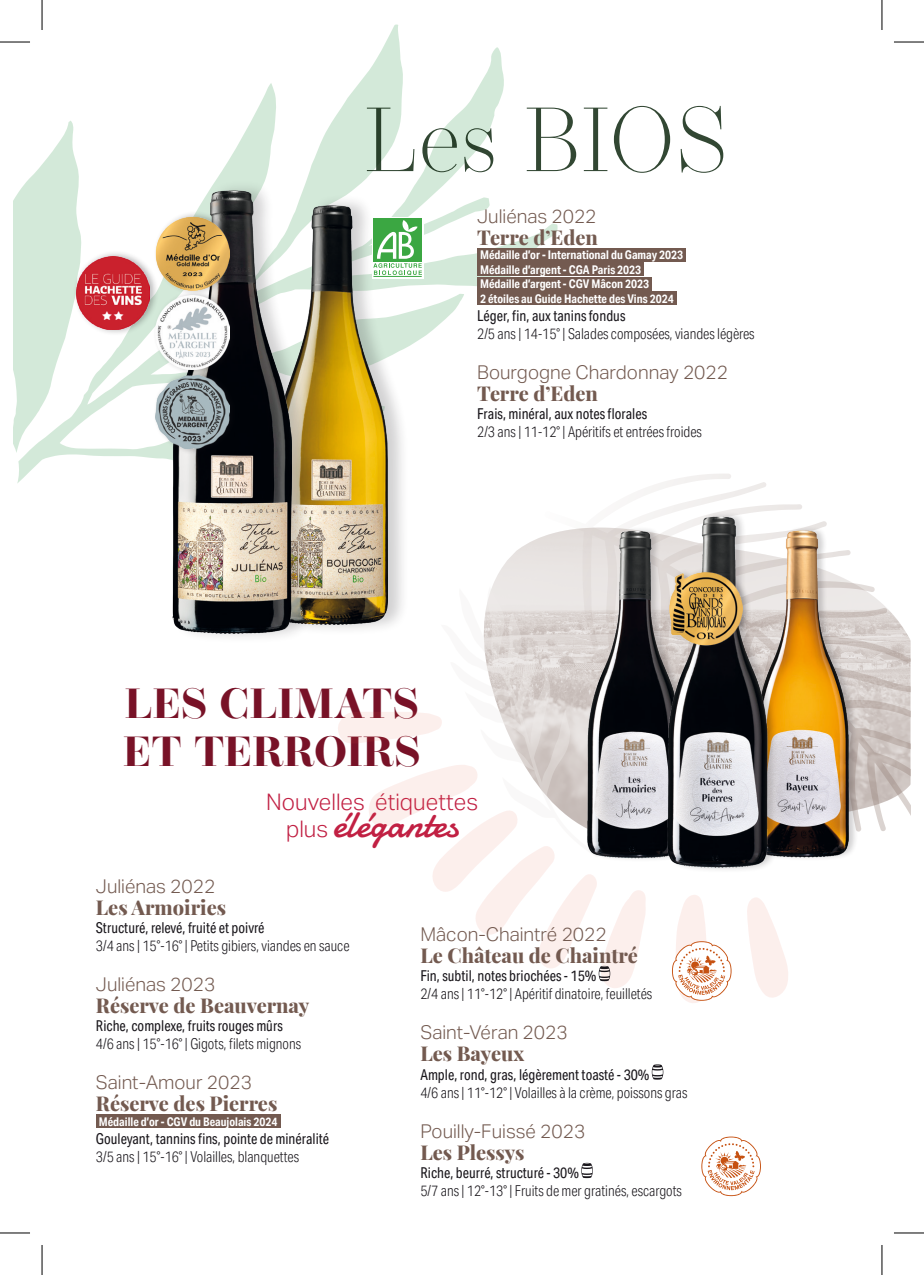
<style>
.page{position:relative;width:924px;height:1275px;background:#fff}
.page>*{position:absolute;margin:0;border:0;box-sizing:border-box;transform-origin:0 0}
.t1{font:200 90.6px "Operetta 18";color:#324733}
.Entete_Gamme{font:700 42px/48px "Operetta 18";color:#781227}
.AOC{font:38.4px "Damion";color:#c12043}
.AOC-2{font:300 22.8px "Aktiv Grotesk";color:#c12043}
.Marque{font:800 20px "Playfair Display";color:#735a50}
.AOC-3{font:300 19px "Aktiv Grotesk";color:#735a50}
.Infos{font:300 15px "Aktiv Grotesk Cd";color:#1a171c;scale:.95 1}
.Dégustation{font:15px "Aktiv Grotesk Cd";color:#1a171c;scale:.95 1}
.Médaille{font:700 12px "Aktiv Grotesk Cd";color:#fff}
.s1{font-family:"Aktiv Grotesk";font-weight:300;font-size:22.8px}
</style>
<div class="page">
<img style="left:493px;top:536px;width:51px;height:50px">
<svg style="left:544px;top:474px;width:365px;height:358px"></svg>
<svg style="left:17px;top:24px;width:541px;height:459px"></svg>
<svg style="left:14px;top:121px;width:68px;height:332px"></svg>
<div style="left:477px;top:248px;width:208px;height:14px;background:#735a50"></div>
<div style="left:477px;top:262px;width:166px;height:14px;background:#735a50"></div>
<div style="left:477px;top:277px;width:174px;height:14px;background:#735a50"></div>
<div style="left:477px;top:291px;width:199px;height:14px;background:#735a50"></div>
<svg style="left:409px;top:217px;width:14px;height:61px"></svg>
<hr style="left:373px;top:276px;width:48px;height:1px;background:#3ba742">
<svg style="left:409px;top:220px;width:13px;height:55px"></svg>
<div style="left:96px;top:1114px;width:184px;height:14px;background:#735a50"></div>
<div style="left:273px;top:194px;width:136px;height:442px;background:#1a171c;opacity:.2"></div>
<img style="left:312px;top:205px;width:75px;height:420px">
<div style="left:172px;top:180px;width:140px;height:464px;background:#1a171c;opacity:.2"></div>
<img style="left:173px;top:191px;width:118px;height:442px">
<div style="left:153px;top:211px;width:84px;height:84px;background:#1a171c;opacity:.3"></div>
<img style="left:155px;top:216px;width:74px;height:74px">
<div style="left:153px;top:290px;width:85px;height:86px;background:#1a171c;opacity:.3"></div>
<img style="left:155px;top:296px;width:74px;height:73px">
<div style="left:153px;top:369px;width:85px;height:86px;background:#1a171c;opacity:.3"></div>
<img style="left:155px;top:375px;width:74px;height:74px">
<div style="left:73px;top:250px;width:86px;height:86px;background:#1a171c;opacity:.3"></div>
<img style="left:76px;top:256px;width:74px;height:74px">
<img style="left:582px;top:526px;width:80px;height:333px">
<div style="left:755px;top:525px;width:102px;height:337px;background:#1a171c;opacity:.2"></div>
<img style="left:778px;top:526px;width:73px;height:336px">
<div style="left:666px;top:511px;width:112px;height:362px;background:#1a171c;opacity:.2"></div>
<img style="left:662px;top:513px;width:109px;height:360px">
<svg style="left:747px;top:897px;width:41px;height:101px"></svg>
<svg style="left:337px;top:586px;width:308px;height:402px"></svg>
<svg style="left:651px;top:1064px;width:12px;height:15px"></svg>
<svg style="left:581px;top:1162px;width:11px;height:16px"></svg>
<svg style="left:701px;top:1136px;width:59px;height:60px"></svg>
<svg style="left:672px;top:895px;width:59px;height:108px"></svg>
<div style="left:666px;top:567px;width:84px;height:83px;background:#1a171c;opacity:.3"></div>
<img style="left:668px;top:572px;width:74px;height:73px">
<hr style="left:0;top:41px;width:30px;height:2px;background:#fff">
<hr style="left:41px;top:0;width:2px;height:30px;background:#fff">
<hr style="left:0;top:42px;width:30px;height:1px;background:#000">
<hr style="left:893px;top:42px;width:30px;height:1px;background:#000">
<hr style="left:0;top:1232px;width:30px;height:1px;background:#000">
<hr style="left:893px;top:1232px;width:30px;height:1px;background:#000">
<hr style="left:42px;top:0;width:1px;height:30px;background:#000">
<hr style="left:42px;top:1245px;width:1px;height:30px;background:#000">
<hr style="left:881px;top:0;width:1px;height:30px;background:#000">
<hr style="left:881px;top:1245px;width:1px;height:30px;background:#000">
<svg style="left:102px;top:310px;width:22px;height:10px"></svg>
<h1 class="t1" style="left:363px;top:63px;width:367px">Les BIOS</h1>
<p class="AOC-3" style="left:477px;top:205px;width:121px">Juliénas 2022</p>
<p class="Marque" style="left:477px;top:222px;width:122px">Terre d’Eden</p>
<p class="Médaille" style="left:480px;top:248px;width:204px">Médaille d’or - International du Gamay 2023</p>
<p class="Médaille" style="left:480px;top:263px;width:163px">Médaille d’argent - CGA Paris 2023</p>
<p class="Médaille" style="left:480px;top:277px;width:170px">Médaille d’argent - CGV Mâcon 2023</p>
<p class="Médaille" style="left:480px;top:291px;width:195px">2 étoiles au Guide Hachette des Vins 2024</p>
<p class="Dégustation" style="left:477px;top:307px;width:157px">Léger, fin, aux tanins fondus</p>
<p class="Infos" style="left:477px;top:325px;width:293px">2/5 ans | 14-15° | Salades composées, viandes légères</p>
<p class="AOC-3" style="left:477px;top:361px;width:252px">Bourgogne Chardonnay 2022</p>
<p class="Marque" style="left:477px;top:377px;width:122px">Terre d’Eden</p>
<p class="Dégustation" style="left:477px;top:405px;width:180px">Frais, minéral, aux notes florales</p>
<p class="Infos" style="left:477px;top:423px;width:238px">2/3 ans | 11-12° | Apéritifs et entrées froides</p>
<p class="Entete_Gamme" style="left:123px;top:679px;width:298px">LES CLIMATS<br>ET TERROIRS</p>
<p class="AOC-2" style="left:266px;top:788px;width:213px">Nouvelles étiquettes</p>
<p class="AOC" style="left:286px;top:798px;width:173px"><span class="s1">plus</span> élégantes</p>
<p class="AOC-3" style="left:96px;top:875px;width:121px">Juliénas 2022</p>
<p class="Marque" style="left:96px;top:892px;width:132px">Les Armoiries</p>
<p class="Dégustation" style="left:96px;top:919px;width:179px">Structuré, relevé, fruité et poivré</p>
<p class="Infos" style="left:96px;top:937px;width:268px">3/4 ans | 15°-16° | Petits gibiers, viandes en sauce</p>
<p class="AOC-3" style="left:96px;top:973px;width:121px">Juliénas 2023</p>
<p class="Marque" style="left:96px;top:990px;width:215px">Réserve de Beauvernay</p>
<p class="Dégustation" style="left:96px;top:1017px;width:198px">Riche, complexe, fruits rouges mûrs</p>
<p class="Infos" style="left:96px;top:1035px;width:217px">4/6 ans | 15°-16° | Gigots, filets mignons</p>
<p class="AOC-3" style="left:96px;top:1071px;width:157px">Saint-Amour 2023</p>
<p class="Marque" style="left:96px;top:1088px;width:183px">Réserve des Pierres</p>
<p class="Médaille" style="left:99px;top:1114px;width:180px">Médaille d’or - CGV du Beaujolais 2024</p>
<p class="Dégustation" style="left:96px;top:1130px;width:247px">Gouleyant, tannins fins, pointe de minéralité</p>
<p class="Infos" style="left:96px;top:1148px;width:215px">3/5 ans | 15°-16° | Volailles, blanquettes</p>
<p class="AOC-3" style="left:420px;top:923px;width:188px">Mâcon-Chaintré 2022</p>
<p class="Marque" style="left:420px;top:939px;width:219px">Le Château de Chaintré</p>
<p class="Dégustation" style="left:420px;top:967px;width:186px">Fin, subtil, notes briochées - 15%</p>
<p class="Infos" style="left:420px;top:985px;width:245px">2/4 ans | 11°-12° | Apéritif dinatoire, feuilletés</p>
<p class="AOC-3" style="left:420px;top:1021px;width:149px">Saint-Véran 2023</p>
<p class="Marque" style="left:420px;top:1038px;width:105px">Les Bayeux</p>
<p class="Dégustation" style="left:420px;top:1065px;width:242px">Ample, rond, gras, légèrement toasté - 30%</p>
<p class="Infos" style="left:420px;top:1083px;width:282px">4/6 ans | 11°-12° | Volailles à la crème, poissons gras</p>
<p class="AOC-3" style="left:420px;top:1120px;width:166px">Pouilly-Fuissé 2023</p>
<p class="Marque" style="left:420px;top:1136px;width:105px">Les Plessys</p>
<p class="Dégustation" style="left:420px;top:1164px;width:168px">Riche, beurré, structuré - 30%</p>
<p class="Infos" style="left:420px;top:1182px;width:277px">5/7 ans | 12°-13° | Fruits de mer gratinés, escargots</p>
</div>
